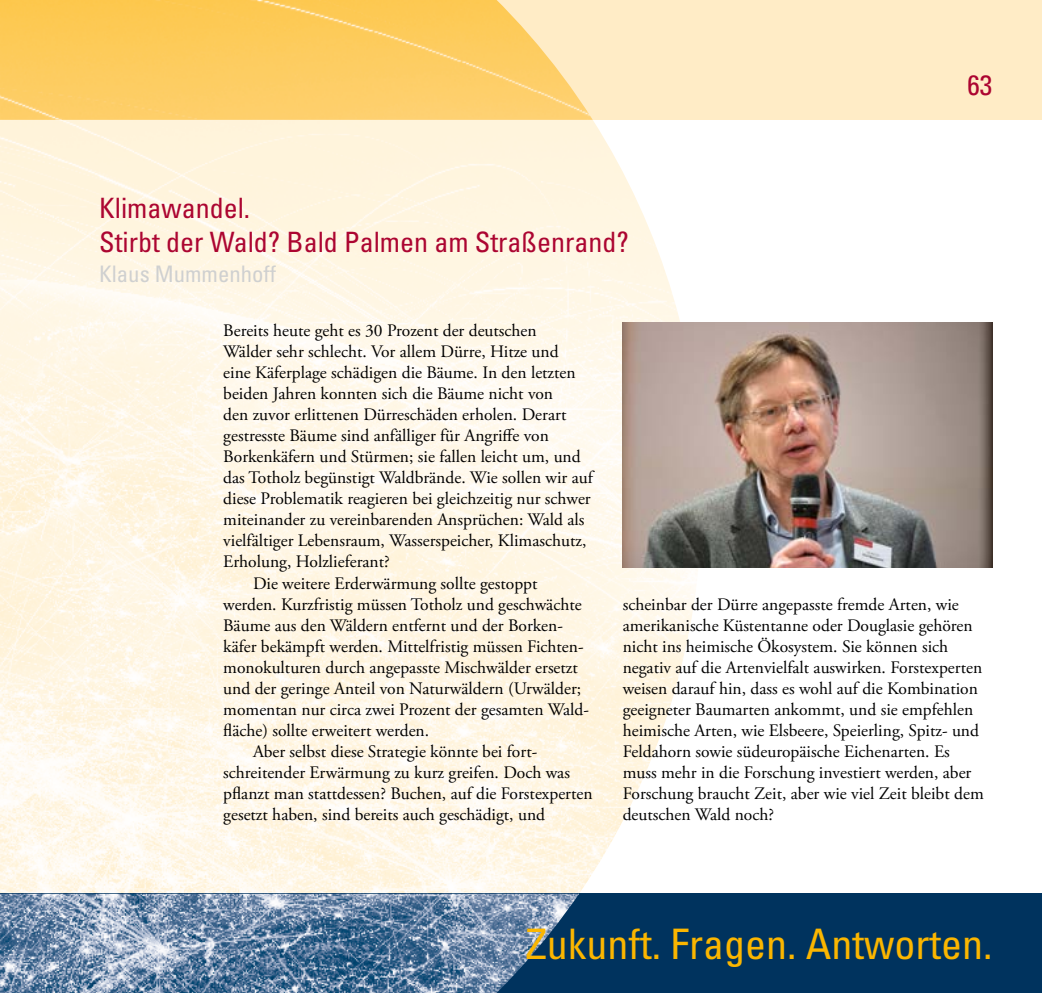
<style>
.page{position:relative;width:1042px;height:993px;background:#fff}
.page>*{position:absolute;margin:0;border:0;box-sizing:border-box;transform-origin:0 0}
.t1{font:condensed 42px "Univers";color:#fbb600}
.t2{font:condensed 28px/33.6px "Univers";color:#ac0531}
.t3{font:condensed 22.75px "Univers";color:#cfd0d0}
.t4{font:17.5px/21px "Adobe Garamond Pro";color:#000}
</style>
<div class="page">
<img style="left:579px;top:119px;width:123px;height:774px">
<div style="left:0;top:0;width:1042px;height:119px;background:#ffecc6"></div>
<div style="left:0;top:893px;width:1042px;height:99px;background:#00335e"></div>
<img style="left:0;top:0;width:579px;height:992px">
<img style="left:623px;top:322px;width:369px;height:245px">
<h2 class="t2" style="left:99px;top:191px;width:531px">Klimawandel.<br>Stirbt der Wald? Bald Palmen am Straßenrand?</h2>
<h3 class="t3" style="left:99px;top:260px;width:178px">Klaus Mummenhoff</h3>
<h2 class="t2" style="left:967px;top:68px;width:26px">63</h2>
<p class="t4" style="left:223px;top:321px;width:315px">Bereits heute geht es 30 Prozent der deutschen</p>
<p class="t4" style="left:223px;top:342px;width:337px">Wälder sehr schlecht. Vor allem Dürre, Hitze und</p>
<p class="t4" style="left:223px;top:363px;width:354px">eine Käferplage schädigen die Bäume. In den letzten</p>
<p class="t4" style="left:223px;top:384px;width:331px">beiden Jahren konnten sich die Bäume nicht von</p>
<p class="t4" style="left:223px;top:405px;width:345px">den zuvor erlittenen Dürreschäden erholen. Derart</p>
<p class="t4" style="left:223px;top:426px;width:327px">gestresste Bäume sind anfälliger für Angriffe von</p>
<p class="t4" style="left:223px;top:447px;width:359px">Borkenkäfern und Stürmen; sie fallen leicht um, und</p>
<p class="t4" style="left:223px;top:468px;width:371px">das Totholz begünstigt Waldbrände. Wie sollen wir auf</p>
<p class="t4" style="left:223px;top:489px;width:369px">diese Problematik reagieren bei gleichzeitig nur schwer</p>
<p class="t4" style="left:223px;top:510px;width:363px">miteinander zu vereinbarenden Ansprüchen: Wald als</p>
<p class="t4" style="left:223px;top:531px;width:365px">vielfältiger Lebensraum, Wasserspeicher, Klimaschutz,</p>
<p class="t4" style="left:223px;top:552px;width:168px">Erholung, Holzlieferant?</p>
<p class="t4" style="left:253px;top:573px;width:286px">Die weitere Erderwärmung sollte gestoppt</p>
<p class="t4" style="left:223px;top:594px;width:360px">werden. Kurzfristig müssen Totholz und geschwächte</p>
<p class="t4" style="left:223px;top:615px;width:340px">Bäume aus den Wäldern entfernt und der Borken-</p>
<p class="t4" style="left:223px;top:636px;width:361px">käfer bekämpft werden. Mittelfristig müssen Fichten-</p>
<p class="t4" style="left:223px;top:657px;width:356px">monokulturen durch angepasste Mischwälder ersetzt</p>
<p class="t4" style="left:223px;top:678px;width:359px">und der geringe Anteil von Naturwäldern (Urwälder;</p>
<p class="t4" style="left:223px;top:699px;width:367px">momentan nur circa zwei Prozent der gesamten Wald-</p>
<p class="t4" style="left:223px;top:720px;width:207px">fläche) sollte erweitert werden.</p>
<p class="t4" style="left:253px;top:741px;width:285px">Aber selbst diese Strategie könnte bei fort-</p>
<p class="t4" style="left:223px;top:762px;width:348px">schreitender Erwärmung zu kurz greifen. Doch was</p>
<p class="t4" style="left:223px;top:783px;width:371px">pflanzt man stattdessen? Buchen, auf die Forstexperten</p>
<p class="t4" style="left:223px;top:804px;width:323px">gesetzt haben, sind bereits auch geschädigt, und</p>
<p class="t4" style="left:623px;top:594px;width:362px">scheinbar der Dürre angepasste fremde Arten, wie amerikanische Küstentanne oder Douglasie gehören nicht ins heimische Ökosystem. Sie können sich negativ auf die Artenvielfalt auswirken. Forstexperten weisen darauf hin, dass es wohl auf die Kombination geeigneter Baumarten ankommt, und sie empfehlen heimische Arten, wie Elsbeere, Speierling, Spitz- und Feldahorn sowie südeuropäische Eichenarten. Es muss mehr in die Forschung investiert werden, aber Forschung braucht Zeit, aber wie viel Zeit bleibt dem deutschen Wald noch?</p>
<h1 class="t1" style="left:526px;top:916px;width:468px">Zukunft. Fragen. Antworten.</h1>
</div>
